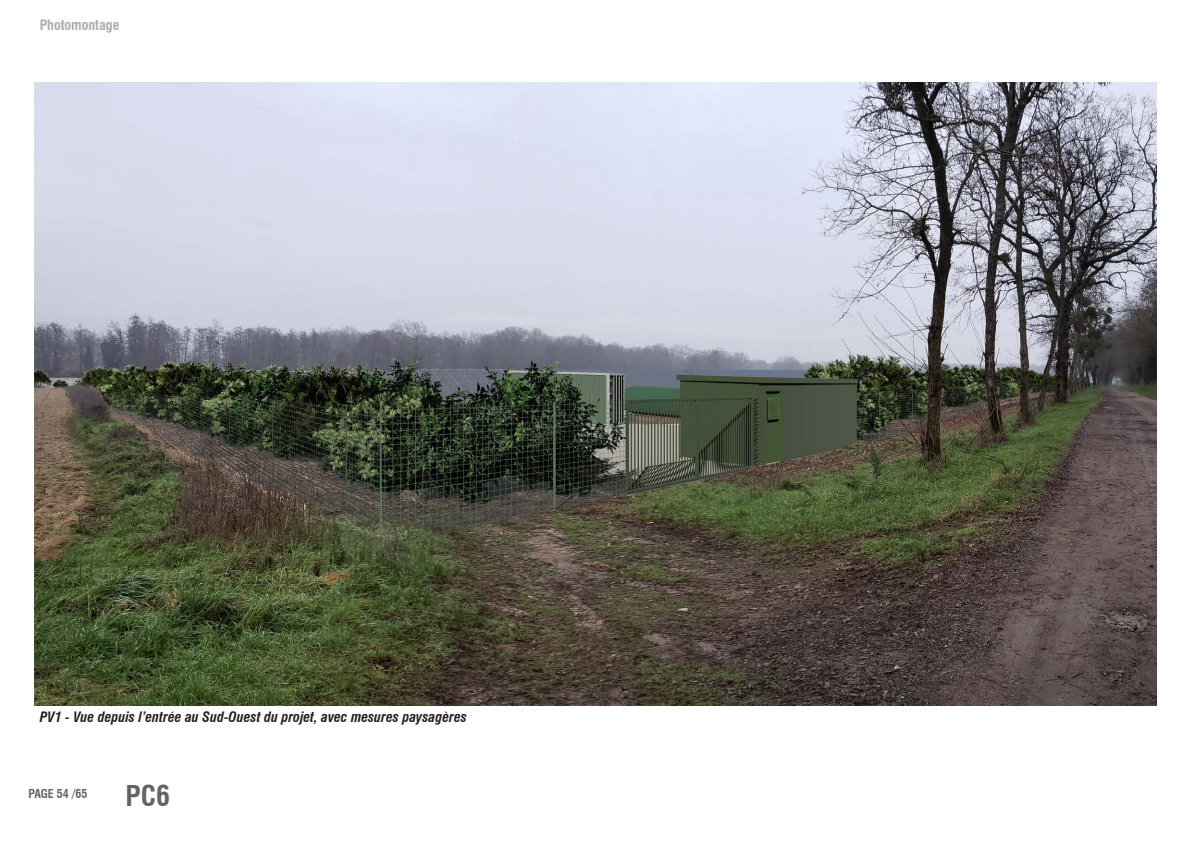
<style>
.page{position:relative;width:1191px;height:842px;background:#fff}
.page>*{position:absolute;margin:0;border:0;box-sizing:border-box;transform-origin:0 0}
.t1{font:700 condensed 28px "Swiss 721 BT";color:#646464}
.t2{font:italic 700 condensed 14px "Swiss 721 BT";color:#231f20}
.t3{font:700 condensed 14px "Swiss 721 BT";color:#adadad}
.t4{font:700 condensed 12px "Swiss 721 BT";color:#646464}
</style>
<div class="page">
<img style="left:34px;top:82px;width:1123px;height:624px">
<p class="t3" style="left:40px;top:17px;width:81px">Photomontage</p>
<p class="t2" style="left:40px;top:708px;width:429px">PV1 - Vue depuis l’entrée au Sud-Ouest du projet, avec mesures paysagères</p>
<p class="t4" style="left:28px;top:786px;width:61px">PAGE 54 /65</p>
<h1 class="t1" style="left:125px;top:779px;width:46px">PC6</h1>
</div>
